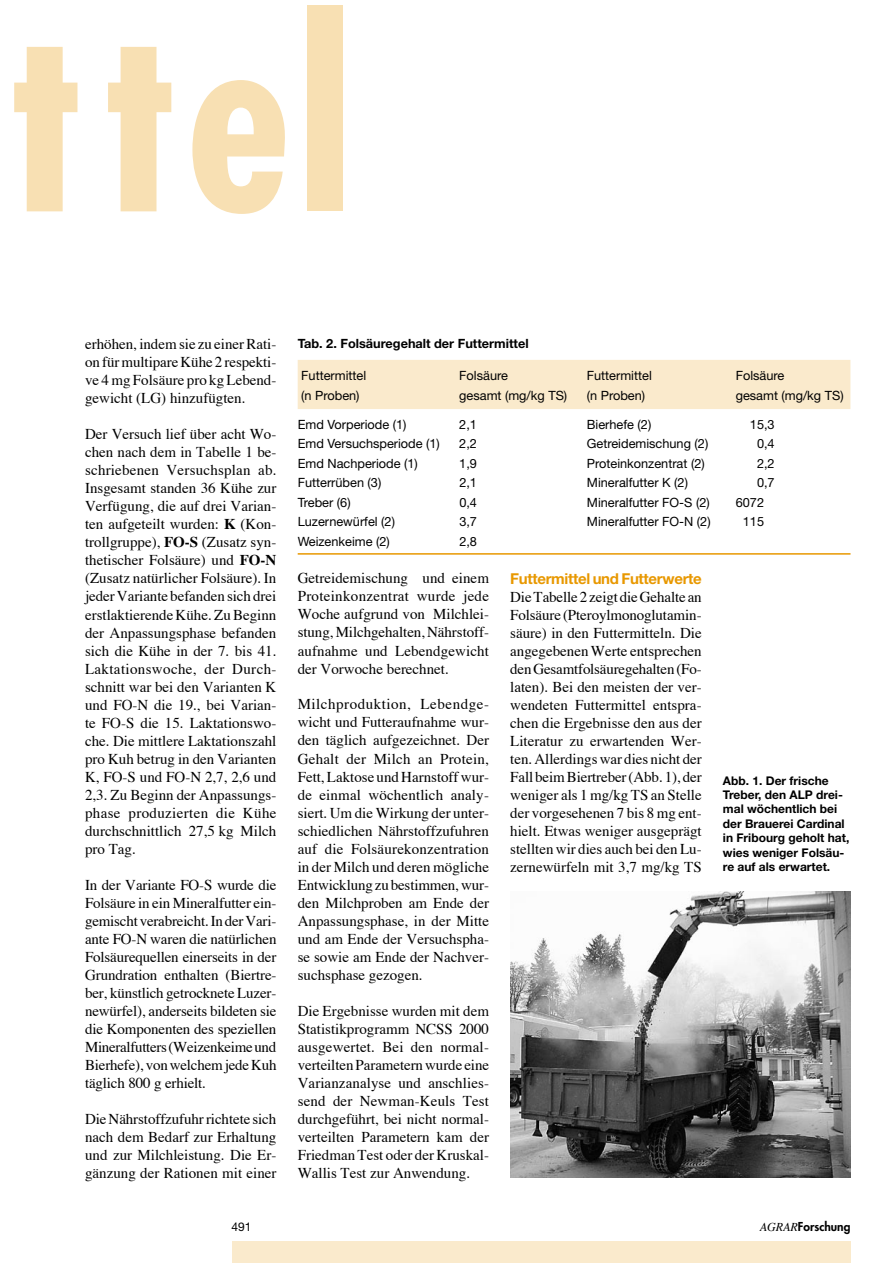
<style>
.page{position:relative;width:893px;height:1263px;background:#fff}
.page>*{position:absolute;margin:0;border:0;box-sizing:border-box;transform-origin:0 0}
.t1{font:700 condensed 255px "Futura";color:#f8e0b3}
.t2{font:15px/18px "Times";color:#000;text-align:justify}
.t3{font:700 15px "Helvetica Neue";letter-spacing:-.02em;color:#e89800}
.t4{font:12.75px "Helvetica Neue";color:#000}
.t5{font:700 12.75px "Helvetica Neue";color:#000}
.t6{font:700 12px/14.4px "Helvetica Neue";color:#000}
.t7{font:800 12px "Futura";color:#000}
.t8{font:12px "Helvetica Neue";color:#000}
.s1{font-weight:700}
.s2{font-family:"Times";font-weight:400;font-style:italic}
</style>
<div class="page">
<div style="left:232px;top:1242px;width:618px;height:21px;background:#faeacc"></div>
<div style="left:298px;top:361px;width:552px;height:47px;background:#faeacc"></div>
<div style="left:298px;top:360px;width:552px;height:49px;border:2px solid #faeacc"></div>
<hr style="left:298px;top:553px;width:552px;height:2px;background:#e89800">
<img style="left:510px;top:891px;width:340px;height:287px">
<h1 class="t1" style="left:7px;top:-47px;width:347px">ttel</h1>
<p class="t2" style="left:85px;top:335px;width:193px">erhöhen, indem sie zu einer Rati&shy;on für multipare Kühe 2 respekti&shy;ve 4 mg Folsäure pro kg Lebend&shy;gewicht (LG) hinzufügten.</p>
<p class="t2" style="left:85px;top:425px;width:193px">Der Versuch lief über acht Wo&shy;chen nach dem in Tabelle 1 be&shy;schriebenen Versuchsplan ab.<br>Insgesamt standen 36 Kühe zur Verfügung, die auf drei Varian&shy;ten aufgeteilt wurden: <span class="s1">K</span> (Kon&shy;trollgruppe), <span class="s1">FO-S</span> (Zusatz syn&shy;thetischer Folsäure) und <span class="s1">FO-N </span>(Zusatz natürlicher Folsäure). In jeder Variante befanden sich drei erstlaktierende Kühe. Zu Beginn der Anpassungsphase befanden sich die Kühe in der 7. bis 41.<br>Laktationswoche, der Durch&shy;schnitt war bei den Varianten K und FO-N die 19., bei Varian&shy;te FO-S die 15. Laktationswo&shy;che. Die mittlere Laktationszahl pro Kuh betrug in den Varianten K, FO-S und FO-N 2,7, 2,6 und 2,3. Zu Beginn der Anpassungs&shy;phase produzierten die Kühe durchschnittlich 27,5 kg Milch pro Tag.</p>
<p class="t2" style="left:85px;top:875px;width:193px">In der Variante FO-S wurde die Folsäure in ein Mineralfutter ein&shy;gemischt verabreicht. In der Vari&shy;ante FO-N waren die natürlichen Folsäurequellen einerseits in der Grundration enthalten (Biertre&shy;ber, künstlich getrocknete Luzer&shy;newürfel), anderseits bildeten sie die Komponenten des speziellen Mineralfutters (Weizenkeime und Bierhefe), von welchem jede Kuh täglich 800 g erhielt.</p>
<p class="t2" style="left:85px;top:1109px;width:193px">Die Nährstoffzufuhr richtete sich nach dem Bedarf zur Erhaltung und zur Milchleistung. Die Er&shy;gänzung der Rationen mit einer</p>
<p class="t5" style="left:298px;top:336px;width:232px">Tab. 2. Folsäuregehalt der Futtermittel</p>
<p class="t4" style="left:301px;top:368px;width:66px">Futtermittel</p>
<p class="t4" style="left:459px;top:368px;width:50px">Folsäure</p>
<p class="t4" style="left:587px;top:368px;width:66px">Futtermittel</p>
<p class="t4" style="left:736px;top:368px;width:50px">Folsäure</p>
<p class="t4" style="left:301px;top:388px;width:60px">(n Proben)</p>
<p class="t4" style="left:459px;top:388px;width:109px">gesamt (mg/kg TS)</p>
<p class="t4" style="left:587px;top:388px;width:60px">(n Proben)</p>
<p class="t4" style="left:736px;top:388px;width:109px">gesamt (mg/kg TS)</p>
<p class="t4" style="left:298px;top:416px;width:110px">Emd Vorperiode (1)</p>
<p class="t4" style="left:459px;top:416px;width:19px">2,1</p>
<p class="t4" style="left:587px;top:416px;width:66px">Bierhefe (2)</p>
<p class="t4" style="left:750px;top:416px;width:26px">15,3</p>
<p class="t4" style="left:298px;top:436px;width:144px">Emd Versuchsperiode (1)</p>
<p class="t4" style="left:459px;top:436px;width:19px">2,2</p>
<p class="t4" style="left:587px;top:436px;width:123px">Getreidemischung (2)</p>
<p class="t4" style="left:757px;top:436px;width:19px">0,4</p>
<p class="t4" style="left:298px;top:455px;width:122px">Emd Nachperiode (1)</p>
<p class="t4" style="left:459px;top:455px;width:19px">1,9</p>
<p class="t4" style="left:587px;top:455px;width:119px">Proteinkonzentrat (2)</p>
<p class="t4" style="left:757px;top:455px;width:19px">2,2</p>
<p class="t4" style="left:298px;top:475px;width:85px">Futterrüben (3)</p>
<p class="t4" style="left:459px;top:475px;width:19px">2,1</p>
<p class="t4" style="left:587px;top:475px;width:103px">Mineralfutter K (2)</p>
<p class="t4" style="left:757px;top:475px;width:19px">0,7</p>
<p class="t4" style="left:298px;top:495px;width:54px">Treber (6)</p>
<p class="t4" style="left:459px;top:495px;width:19px">0,4</p>
<p class="t4" style="left:587px;top:495px;width:124px">Mineralfutter FO-S (2)</p>
<p class="t4" style="left:736px;top:495px;width:30px">6072</p>
<p class="t4" style="left:298px;top:514px;width:99px">Luzernewürfel (2)</p>
<p class="t4" style="left:459px;top:514px;width:19px">3,7</p>
<p class="t4" style="left:587px;top:514px;width:125px">Mineralfutter FO-N (2)</p>
<p class="t4" style="left:743px;top:514px;width:23px">115</p>
<p class="t4" style="left:298px;top:534px;width:94px">Weizenkeime (2)</p>
<p class="t4" style="left:459px;top:534px;width:19px">2,8</p>
<p class="t2" style="left:298px;top:569px;width:193px">Getreidemischung und einem Proteinkonzentrat wurde jede Woche aufgrund von Milchlei&shy;stung, Milchgehalten, Nährstoff&shy;aufnahme und Lebendgewicht der Vorwoche berechnet.</p>
<p class="t2" style="left:298px;top:695px;width:193px">Milchproduktion, Lebendge&shy;wicht und Futteraufnahme wur&shy;den täglich aufgezeichnet. Der Gehalt der Milch an Protein, Fett, Laktose und Harnstoff wur&shy;de einmal wöchentlich analy&shy;siert. Um die Wirkung der unter&shy;schiedlichen Nährstoffzufuhren auf die Folsäurekonzentration in der Milch und deren mögliche Entwicklung zu bestimmen, wur&shy;den Milchproben am Ende der Anpassungsphase, in der Mitte und am Ende der Versuchspha&shy;se sowie am Ende der Nachver&shy;suchsphase gezogen.</p>
<p class="t2" style="left:298px;top:1001px;width:193px">Die Ergebnisse wurden mit dem Statistikprogramm NCSS 2000 ausgewertet. Bei den normal&shy;verteilten Parametern wurde eine Varianzanalyse und anschlies&shy;send der Newman-Keuls Test durchgeführt, bei nicht normal&shy;verteilten Parametern kam der Friedman Test oder der Kruskal-Wallis Test zur Anwendung.</p>
<p class="t3" style="left:510px;top:569px;width:193px">Futtermittel und Futterwerte</p>
<p class="t2" style="left:510px;top:588px;width:193px">Die Tabelle 2 zeigt die Gehalte an Folsäure (Pteroylmonoglutamin&shy;säure) in den Futtermitteln. Die angegebenen Werte entsprechen den Gesamtfolsäuregehalten (Fo&shy;laten). Bei den meisten der ver&shy;wendeten Futtermittel entspra&shy;chen die Ergebnisse den aus der Literatur zu erwartenden Wer&shy;ten. Allerdings war dies nicht der Fall beim Biertreber (Abb. 1), der weniger als 1 mg/kg TS an Stelle der vorgesehenen 7 bis 8 mg ent&shy;hielt. Etwas weniger ausgeprägt stellten wir dies auch bei den Lu&shy;zernewürfeln mit 3,7 mg/kg TS</p>
<p class="t6" style="left:723px;top:773px;width:128px">Abb. 1. Der frische<br>Treber, den ALP drei&shy;mal wöchentlich bei der Brauerei Cardinal in Fribourg geholt hat, wies weniger Folsäu&shy;re auf als erwartet.</p>
<p class="t8" style="left:232px;top:1220px;width:22px">491</p>
<p class="t7" style="left:760px;top:1219px;width:92px"><span class="s2">AGRAR</span>Forschung</p>
</div>
